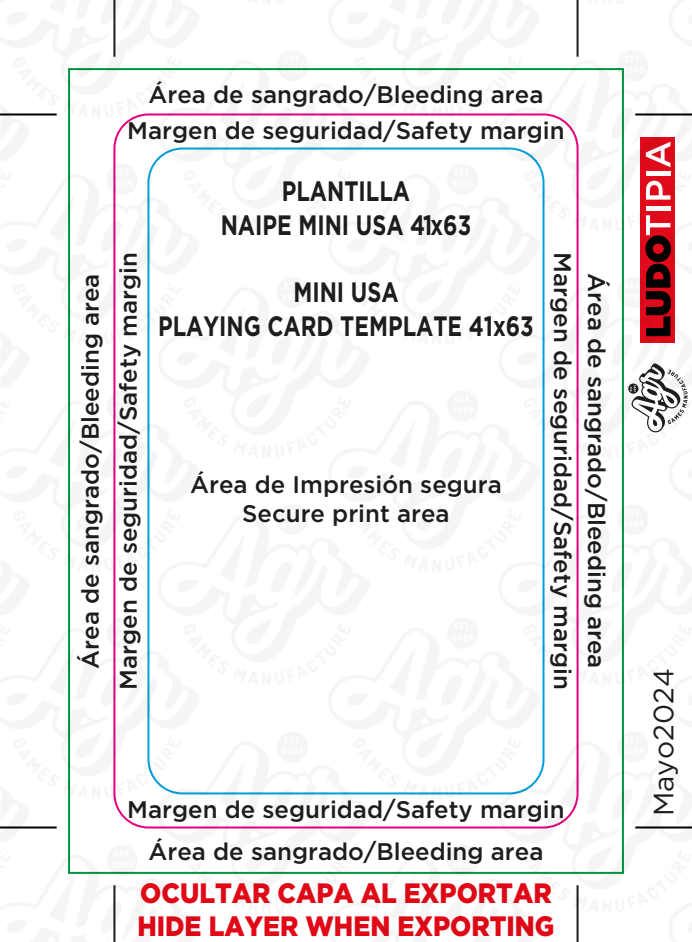
<style>
.page{position:relative;width:692px;height:942px;background:#fff}
.page>*{position:absolute;margin:0;border:0;box-sizing:border-box;transform-origin:0 0}
.t1{font:700 28px/33.6px "Gotham";color:#1d1e1c;text-align:center;scale:.78 1}
.t2{font:900 28px/33.6px "Gotham";color:#e20917;scale:.91 1}
.t3{font:28px "Gotham";color:#1d1d1b}
.t4{font:500 24px/36.4px "Gotham";color:#1d1e1c;text-align:center}
.t5{font:500 24px/28.8px "Gotham";color:#1d1d1b;text-align:center}
</style>
<div class="page">
<img style="left:0;top:0;width:692px;height:941px">
<p class="t4" style="left:127px;top:76px;width:439px">Área de sangrado/Bleeding area<br>Margen de seguridad/Safety margin</p>
<p class="t1" style="left:221px;top:174px;width:323px">PLANTILLA<br>NAIPE MINI USA 41x63</p>
<p class="t4" style="left:71px;top:689px;width:439px;line-height:37.6px;rotate:-90deg">Área de sangrado/Bleeding area<br>Margen de seguridad/Safety margin</p>
<p class="t4" style="left:613px;top:252px;width:439px;line-height:33.6px;rotate:90deg">Área de sangrado/Bleeding area<br>Margen de seguridad/Safety margin</p>
<p class="t1" style="left:158px;top:275px;width:483px">MINI USA<br>PLAYING CARD TEMPLATE 41x63</p>
<p class="t5" style="left:190px;top:469px;width:313px">Área de Impresión segura<br>Secure print area</p>
<p class="t4" style="left:127px;top:790px;width:439px">Margen de seguridad/Safety margin</p>
<p class="t4" style="left:148px;top:832px;width:396px">Área de sangrado/Bleeding area</p>
<p class="t2" style="left:137px;top:875px;width:460px">OCULTAR CAPA AL EXPORTAR<br>HIDE LAYER WHEN EXPORTING</p>
<p class="t3" style="left:645px;top:815px;width:149px;rotate:-90deg">Mayo2024</p>
</div>
